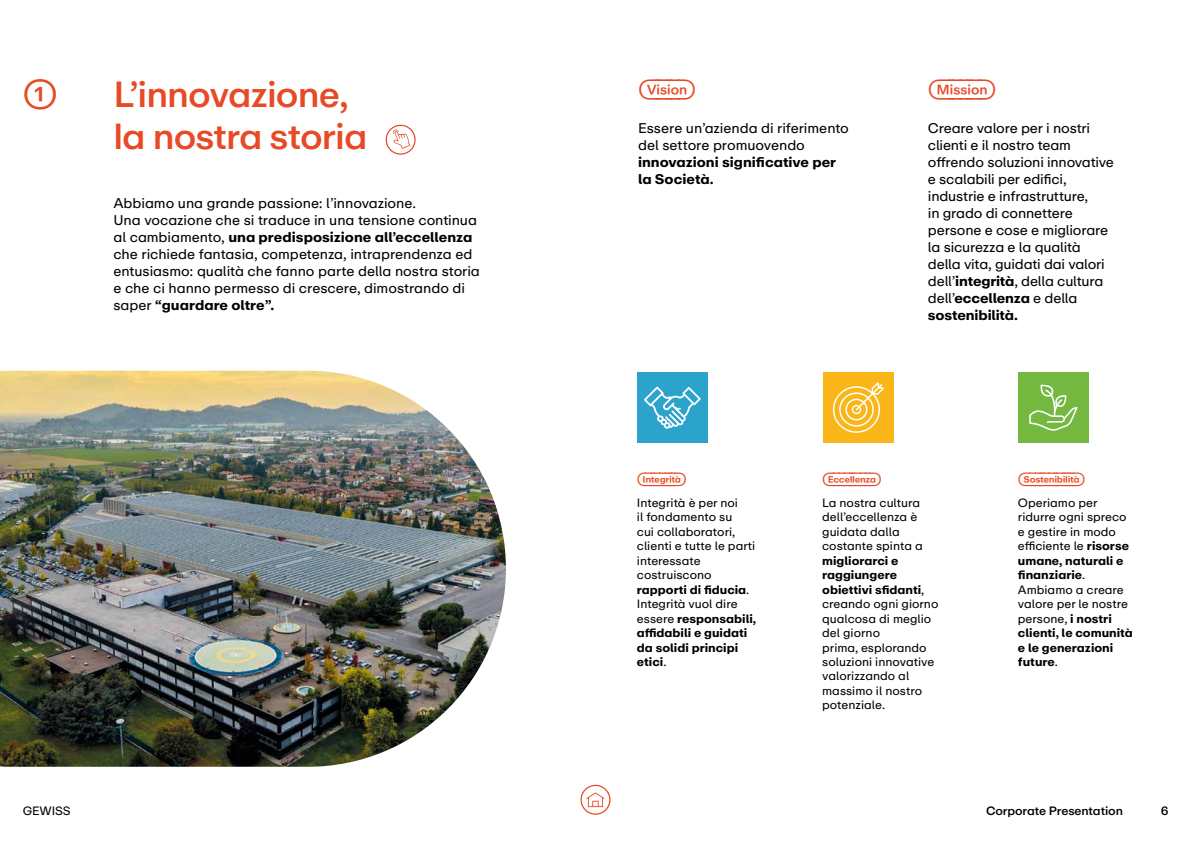
<style>
.page{position:relative;width:1191px;height:842px;background:#fff}
.page>*{position:absolute;margin:0;border:0;box-sizing:border-box;transform-origin:0 0}
.t1{font:500 36px/42px "ABC Repro";color:#e84926}
.t2{font:24px "ABC Repro";letter-spacing:-.025em;color:#e84926}
.t3{font:500 16px "ABC Repro";letter-spacing:-.025em;color:#e84926}
.t4{font:14px/17px "ABC Repro";letter-spacing:-.01em;color:#000}
.t5{font:700 14px/17px "ABC Repro";color:#000}
.t6{font:12px/14.5px "ABC Repro";color:#000}
.t7{font:500 12px "ABC Repro";letter-spacing:-.01em;color:#000}
.s1{font-weight:700}
</style>
<div class="page">
<img style="left:0;top:371px;width:506px;height:396px">
<div style="left:1018px;top:372px;width:70px;height:71px;background:#74b83f"></div>
<svg style="left:1029px;top:384px;width:48px;height:47px"></svg>
<div style="left:637px;top:372px;width:71px;height:71px;background:#2ba3cb"></div>
<svg style="left:644px;top:387px;width:56px;height:42px"></svg>
<div style="left:823px;top:372px;width:71px;height:71px;background:#fab619"></div>
<svg style="left:833px;top:382px;width:51px;height:51px"></svg>
<svg style="left:386px;top:125px;width:30px;height:30px"></svg>
<svg style="left:580px;top:785px;width:30px;height:30px"></svg>
<h1 class="t1" style="left:23px;top:73px;width:36px">1</h1>
<h1 class="t1" style="left:113px;top:73px;width:255px">L’innovazione, la nostra storia</h1>
<p class="t4" style="left:113px;top:195px;width:368px">Abbiamo una grande passione: l’innovazione.<br>Una vocazione che si traduce in una tensione continua al cambiamento, <span class="s1">una predisposizione all’eccellenza </span>che richiede fantasia, competenza, intraprendenza ed entusiasmo: qualità che fanno parte della nostra storia e che ci hanno permesso di crescere, dimostrando di saper <span class="s1">“guardare oltre”.</span></p>
<h2 class="t2" style="left:638px;top:74px;width:60px">Vision</h2>
<p class="t4" style="left:638px;top:120px;width:212px">Essere un’azienda di riferimento del settore promuovendo</p>
<p class="t5" style="left:638px;top:154px;width:200px">innovazioni significative per la Società.</p>
<h2 class="t2" style="left:928px;top:74px;width:70px">Mission</h2>
<p class="t4" style="left:928px;top:120px;width:187px">Creare valore per i nostri clienti e il nostro team offrendo soluzioni innovative e scalabili per edifici, industrie e infrastrutture,<br>in grado di connettere persone e cose e migliorare la sicurezza e la qualità della vita, guidati dai valori dell’<span class="s1">integrità</span>, della cultura dell’<span class="s1">eccellenza</span> e della <span class="s1">sostenibilità.</span></p>
<p class="t3" style="left:637px;top:469px;width:51px">Integrità</p>
<p class="t3" style="left:822px;top:469px;width:61px">Eccellenza</p>
<p class="t3" style="left:1018px;top:469px;width:69px">Sostenibilità</p>
<p class="t6" style="left:637px;top:495px;width:121px">Integrità è per noi<br>il fondamento su<br>cui collaboratori, clienti e tutte le parti interessate costruiscono <span class="s1">rapporti di fiducia</span>.<br>Integrità vuol dire essere <span class="s1">responsabili, affidabili e guidati da solidi principi etici</span>.</p>
<p class="t6" style="left:822px;top:495px;width:102px">La nostra cultura dell’eccellenza è guidata dalla costante spinta a</p>
<p class="t6" style="left:822px;top:553px;width:118px"><span class="s1">migliorarci e raggiungere obiettivi sfidanti</span>, creando ogni giorno qualcosa di meglio del giorno<br>prima, esplorando soluzioni innovative valorizzando al massimo il nostro potenziale.</p>
<p class="t6" style="left:1018px;top:495px;width:116px">Operiamo per ridurre ogni spreco e gestire in modo efficiente le <span class="s1">risorse umane, naturali e finanziarie</span>.<br>Ambiamo a creare valore per le nostre persone, <span class="s1">i nostri clienti, le comunità e le generazioni future</span>.</p>
<p class="t6" style="left:23px;top:803px;width:50px">GEWISS</p>
<p class="t7" style="left:986px;top:803px;width:138px">Corporate Presentation</p>
<p class="t7" style="left:1160px;top:803px;width:9px">6</p>
</div>
